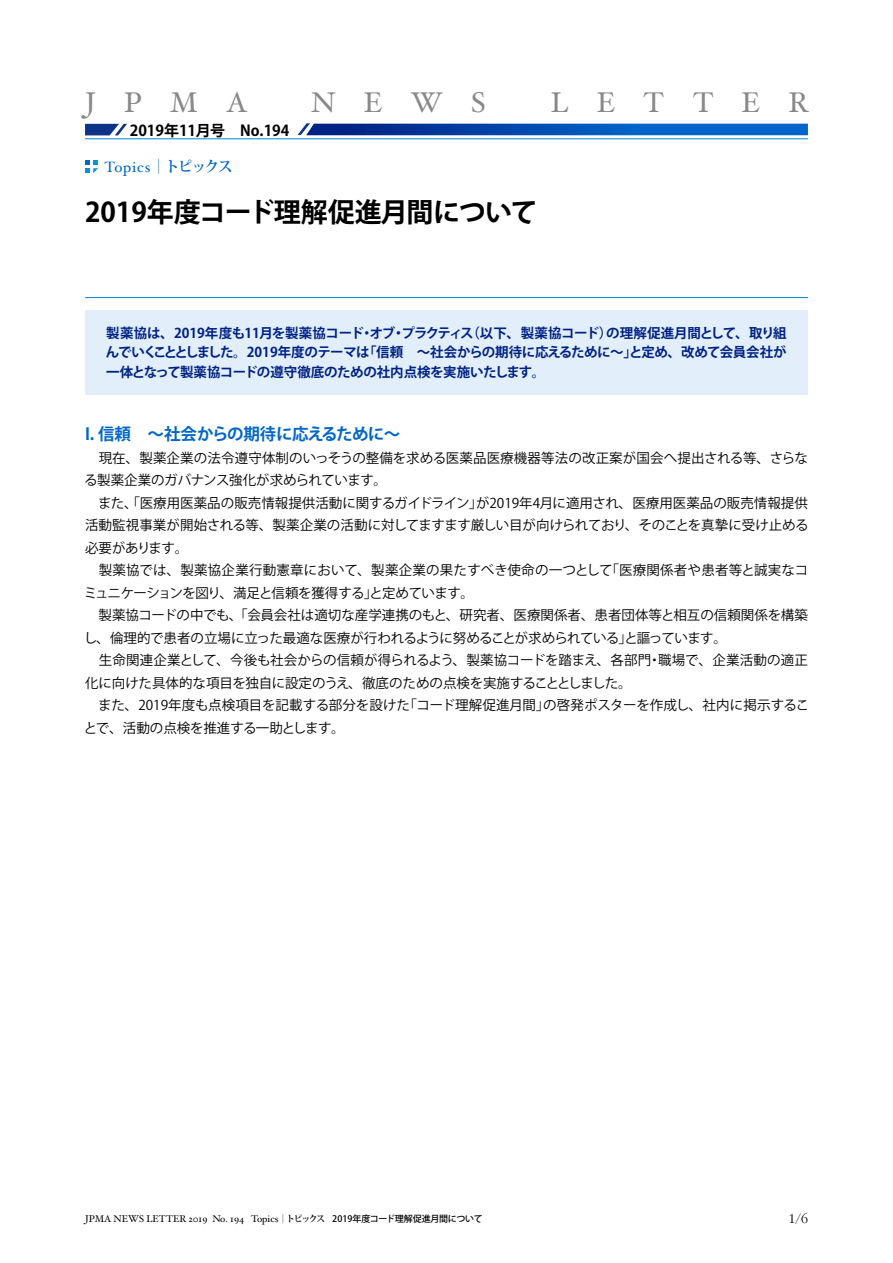
<style>
.page{position:relative;width:893px;height:1263px;background:#fff}
.page>*{position:absolute;margin:0;border:0;box-sizing:border-box;transform-origin:0 0}
.t1{font:28.5px "Hoefler Text";letter-spacing:.995em;color:#888}
.t2{font:700 27px "Koz Go Pr 6 N";letter-spacing:-.02em;color:#000}
.t3{font:700 16.5px "Koz Go Pr 6 N";letter-spacing:-.035em;color:#0066cb}
.t4{font:700 15px "Koz Go Pr 6 N";color:#000}
.t5{font:15px "Hoefler Text";letter-spacing:.05em;color:#0066cb}
.t6{font:300 13.8px "Garamond";color:#000}
.t7{font:13.5px/22.5px "Koz Go Pr 6 N";color:#000}
.t8{font:700 13.5px/19.5px "Koz Go Pr 6 N";letter-spacing:-.025em;color:#002285;text-align:justify}
.t9{font:9.75px "Hoefler Text";color:#000}
.s1{font-family:"Koz Min Pr 6 N";font-weight:700}
.s2{font-family:"Koz Min Pro";font-size:9px}
.s3{font-family:"Koz Min Pro";font-weight:700;font-size:9px}
.s4{font-family:"Koz Go Pr 6 N";font-weight:500;font-size:9px}
</style>
<div class="page">
<div style="left:85px;top:310px;width:723px;height:85px;background:#e2effa"></div>
<hr style="left:85px;top:297px;width:723px;height:1px;background:#0085d6">
<svg style="left:85px;top:160px;width:13px;height:13px"></svg>
<svg style="left:85px;top:124px;width:42px;height:11px"></svg>
<svg style="left:298px;top:123px;width:510px;height:12px;background:#1258b6"></svg>
<hr style="left:85px;top:139px;width:723px;height:1px;background:#0085d6">
<h1 class="t1" style="left:85px;top:85px;width:164px">JPMA</h1>
<h1 class="t1" style="left:311px;top:85px;width:176px">NEWS</h1>
<h1 class="t1" style="left:551px;top:85px;width:260px">LETTER</h1>
<p class="t4" style="left:130px;top:122px;width:161px">2019年11月号　No.194</p>
<p class="t5" style="left:105px;top:158px;width:130px">Topics<span class="s1">｜トピックス</span></p>
<h2 class="t2" style="left:85px;top:196px;width:454px">2019年度コード理解促進月間について</h2>
<p class="t8" style="left:106px;top:323px;width:682px">製薬協は、2019年度も11月を製薬協コード・オブ・プラクティス（以下、製薬協コード）の理解促進月間として、取り組んでいくこととしました。2019年度のテーマは「信頼　〜社会からの期待に応えるために〜」と定め、改めて会員会社が一体となって製薬協コードの遵守徹底のための社内点検を実施いたします。</p>
<p class="t3" style="left:85px;top:425px;width:317px">I. 信頼　〜社会からの期待に応えるために〜</p>
<p class="t7" style="left:84px;top:447px;width:727px">　現在、製薬企業の法令遵守体制のいっそうの整備を求める医薬品医療機器等法の改正案が国会へ提出される等、さらなる製薬企業のガバナンス強化が求められています。<br>　また、「医療用医薬品の販売情報提供活動に関するガイドライン」が2019年4月に適用され、医療用医薬品の販売情報提供活動監視事業が開始される等、製薬企業の活動に対してますます厳しい目が向けられており、そのことを真摯に受け止める必要があります。<br>　製薬協では、製薬協企業行動憲章において、製薬企業の果たすべき使命の一つとして「医療関係者や患者等と誠実なコミュニケーションを図り、満足と信頼を獲得する」と定めています。<br>　製薬協コードの中でも、「会員会社は適切な産学連携のもと、研究者、医療関係者、患者団体等と相互の信頼関係を構築し、倫理的で患者の立場に立った最適な医療が行われるように努めることが求められている」と謳っています。<br>　生命関連企業として、今後も社会からの信頼が得られるよう、製薬協コードを踏まえ、各部門・職場で、企業活動の適正化に向けた具体的な項目を独自に設定のうえ、徹底のための点検を実施することとしました。<br>　また、2019年度も点検項目を記載する部分を設けた「コード理解促進月間」の啓発ポスターを作成し、社内に掲示することで、活動の点検を推進する一助とします。</p>
<p class="t9" style="left:85px;top:1213px;width:399px">JPMA NEWS LETTER 2019 No. 194 Topics<span class="s2">｜</span><span class="s3">トピックス</span> <span class="s4">2019年度コード理解促進月間について</span></p>
<p class="t6" style="left:789px;top:1211px;width:21px">1/6</p>
</div>
